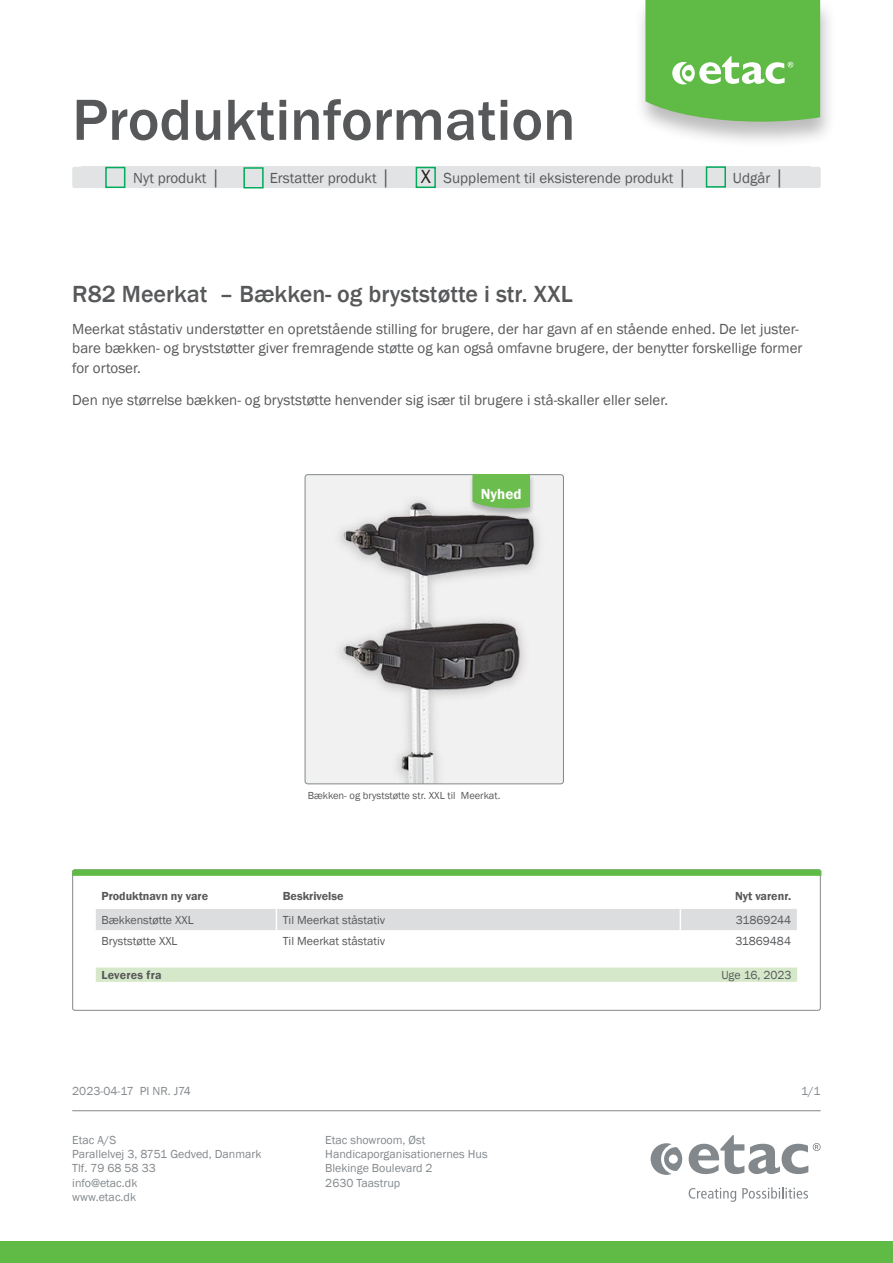
<style>
.page{position:relative;width:893px;height:1263px;background:#fff}
.page>*{position:absolute;margin:0;border:0;box-sizing:border-box;transform-origin:0 0}
._3__Header_-_Intro{font:500 60px "Franklin Gothic";color:#57585a}
._4__Header_-_Basic_b{font:500 24px "Franklin Gothic";color:#57585a}
.t1{font:19.5px "Franklin Gothic";color:#231f20}
._4__Header_-_Basic_b-2{font:15px/19.5px "Franklin Gothic";color:#57585a}
._4__Body_-_basic_bod{font:15px "Franklin Gothic";color:#57585a}
._4__Body_-_basic_bod-2{font:600 15px "Franklin Gothic";color:#fff}
.t2{font:12px/14.2px "Franklin Gothic";color:#83888c}
._6__Body_-_Facts{font:12px "Franklin Gothic";color:#57585a}
._6__Header_-_Facts{font:600 12px "Franklin Gothic";color:#57585a}
._6__Header_-_Facts-2{font:600 12px "Franklin Gothic";letter-spacing:.02em;color:#57585a}
.t3{font:10.5px "Franklin Gothic";color:#57585a}
</style>
<div class="page">
<img style="left:305px;top:476px;width:257px;height:308px">
<div style="left:305px;top:474px;width:259px;height:310px;border:1px solid #83888c;border-radius:3px"></div>
<div style="left:469px;top:474px;width:66px;height:43px;background:#231f20;opacity:.3"></div>
<div style="left:472px;top:474px;width:57px;height:34px;background:#6bbe4d"></div>
<div style="left:96px;top:909px;width:701px;height:21px;background:#dbdddf"></div>
<div style="left:95px;top:967px;width:703px;height:15px;background:#d5e9ca"></div>
<svg style="left:72px;top:869px;width:749px;height:7px;background:#68bb51"></svg>
<div style="left:0;top:1242px;width:893px;height:21px;background:#60bb46"></div>
<hr style="left:72px;top:1110px;width:749px;height:1px;background:#83888c">
<svg style="left:689px;top:1135px;width:132px;height:39px"></svg>
<svg style="left:651px;top:1143px;width:31px;height:32px"></svg>
<svg style="left:689px;top:1188px;width:47px;height:14px"></svg>
<svg style="left:742px;top:1187px;width:66px;height:11px"></svg>
<div style="left:634px;top:0;width:202px;height:148px;background:#231f20;opacity:.3"></div>
<svg style="left:645px;top:0;width:175px;height:122px;background:#70c059"></svg>
<div style="left:72px;top:167px;width:749px;height:21px;background:#e1e3e4;border-radius:2px"></div>
<div style="left:105px;top:167px;width:20px;height:21px;border:2px solid #00ab5b"></div>
<div style="left:243px;top:167px;width:21px;height:21px;border:2px solid #00ab5b"></div>
<div style="left:416px;top:167px;width:20px;height:21px;border:2px solid #00ab5b"></div>
<div style="left:706px;top:166px;width:20px;height:22px;border:2px solid #00ab5b"></div>
<p class="_3__Header_-_Intro" style="left:72px;top:83px;width:505px">Produktinformation</p>
<p class="_4__Body_-_basic_bod" style="left:133px;top:168px;width:89px">Nyt produkt │</p>
<p class="_4__Body_-_basic_bod" style="left:270px;top:168px;width:123px">Erstatter produkt │</p>
<p class="_4__Body_-_basic_bod" style="left:444px;top:168px;width:246px">Supplement til eksisterende produkt │</p>
<p class="_4__Body_-_basic_bod" style="left:733px;top:168px;width:53px">Udgår │</p>
<p class="t1" style="left:421px;top:165px;width:12px">X</p>
<p class="_4__Header_-_Basic_b" style="left:72px;top:279px;width:502px">R82 Meerkat – Bækken- og bryststøtte i str. XXL</p>
<p class="_4__Header_-_Basic_b-2" style="left:72px;top:319px;width:732px">Meerkat ståstativ understøtter en opretstående stilling for brugere, der har gavn af en stående enhed. De let juster&shy;bare bækken- og bryststøtter giver fremragende støtte og kan også omfavne brugere, der benytter forskellige former for ortoser.</p>
<p class="_4__Header_-_Basic_b-2" style="left:72px;top:391px;width:597px">Den nye størrelse bækken- og bryststøtte henvender sig især til brugere i stå-skaller eller seler.</p>
<p class="_4__Body_-_basic_bod-2" style="left:481px;top:484px;width:42px">Nyhed</p>
<p class="t3" style="left:308px;top:789px;width:194px">Bækken- og bryststøtte str. XXL til Meerkat.</p>
<p class="_6__Header_-_Facts" style="left:101px;top:888px;width:108px">Produktnavn ny vare</p>
<p class="_6__Header_-_Facts" style="left:283px;top:888px;width:62px">Beskrivelse</p>
<p class="_6__Header_-_Facts" style="left:735px;top:888px;width:58px">Nyt varenr.</p>
<p class="_6__Body_-_Facts" style="left:101px;top:912px;width:94px">Bækkenstøtte XXL</p>
<p class="_6__Body_-_Facts" style="left:283px;top:912px;width:104px">Til Meerkat ståstativ</p>
<p class="_6__Body_-_Facts" style="left:736px;top:912px;width:57px">31869244</p>
<p class="_6__Body_-_Facts" style="left:101px;top:933px;width:78px">Bryststøtte XXL</p>
<p class="_6__Body_-_Facts" style="left:283px;top:933px;width:104px">Til Meerkat ståstativ</p>
<p class="_6__Body_-_Facts" style="left:735px;top:933px;width:57px">31869484</p>
<p class="_6__Header_-_Facts-2" style="left:101px;top:967px;width:62px">Leveres fra</p>
<p class="_6__Body_-_Facts" style="left:721px;top:967px;width:72px">Uge 16, 2023</p>
<p class="t2" style="left:72px;top:1084px;width:120px">2023-04-17 PI NR. J74</p>
<p class="t2" style="left:801px;top:1084px;width:21px">1/1</p>
<p class="t2" style="left:72px;top:1133px;width:191px">Etac A/S<br>Parallelvej 3, 8751 Gedved, Danmark<br>Tlf. 79 68 58 33<br>info@etac.dk<br>www.etac.dk</p>
<p class="t2" style="left:325px;top:1133px;width:164px">Etac showroom, Øst<br>Handicaporganisationernes Hus<br>Blekinge Boulevard 2<br>2630 Taastrup</p>
</div>
